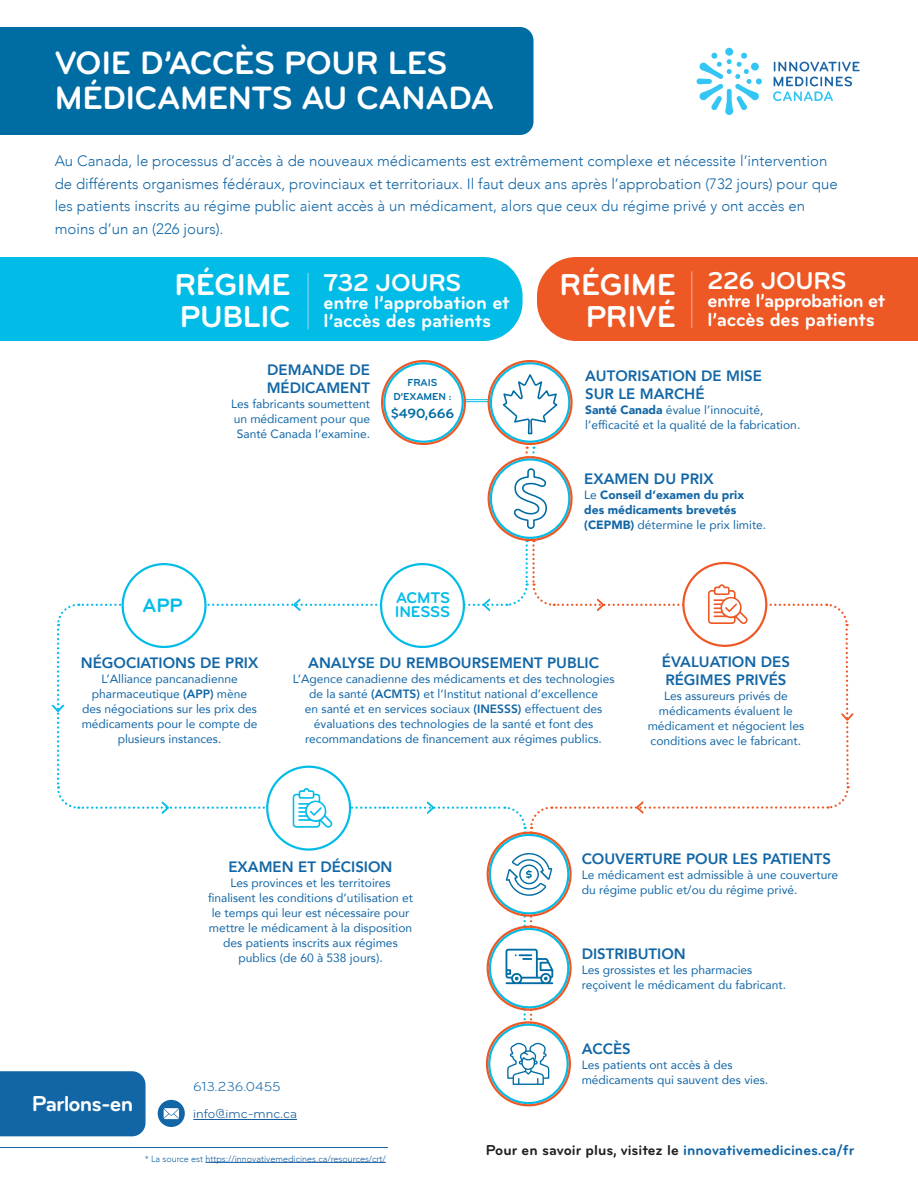
<style>
.page{position:relative;width:918px;height:1188px;background:#fff}
.page>*{position:absolute;margin:0;border:0;box-sizing:border-box;transform-origin:0 0}
.t1{font:700 33.6px/34.5px "Bryant";letter-spacing:-.01em;color:#fff}
.t2{font:700 31.5px/32.2px "Bryant";letter-spacing:-.01em;color:#fff}
.t3{font:700 25.2px "Bryant";letter-spacing:-.01em;color:#fff}
.t4{font:700 22.5px "Bryant";letter-spacing:-.04em;color:#fff}
.t5{font:700 20.1px "Bryant";color:#02bce8}
.t6{font:700 19.65px/18.3px "Bryant";letter-spacing:-.015em;color:#fff}
.t7{font:700 16.05px "Bryant";letter-spacing:-.015em;color:#02bce8}
.t8{font:300 15px/22.5px "Avenir";color:#1266a6}
.t9{font:800 15px/18px "Avenir";color:#1266a6}
.t10{font:700 15px "Bryant";color:#231f20}
.t11{font:700 13.95px "Bryant";letter-spacing:-.01em;color:#006ca4}
.t12{font:13.5px "Bryant";color:#175d9e}
.t13{font:13.5px "Bryant";color:#1266a6}
.t14{font:12px/15px "Avenir";color:#1266a6}
.t15{font:900 12px/15px "Avenir";color:#1266a6}
.t16{font:700 10.5px/14px "Bryant";letter-spacing:-.01em;color:#006ca4;text-align:center}
.t17{font:300 9px "Avenir";color:#175d9e}
.s1{font-weight:900}
.s2{font-weight:400}
.s3{font-weight:800}
.s4{color:#1266a6}
</style>
<div class="page">
<hr style="left:407px;top:399px;width:81px;height:1px;background:#02bce8">
<hr style="left:407px;top:401px;width:81px;height:1px;background:#02bce8">
<div style="left:0;top:27px;width:534px;height:108px;background:#006ca4"></div>
<svg style="left:773px;top:62px;width:87px;height:39px"></svg>
<div style="left:725px;top:48px;width:8px;height:8px;background:#33c5f3;border-radius:50%"></div>
<svg style="left:697px;top:52px;width:65px;height:63px"></svg>
<div style="left:0;top:257px;width:523px;height:84px;background:#02bce8"></div>
<div style="left:537px;top:257px;width:381px;height:84px;background:#ed5824"></div>
<hr style="left:205px;top:1162px;width:181px;height:1px;background:#175d9e">
<hr style="left:307px;top:273px;width:2px;height:56px;background:#dceff6">
<svg style="left:491px;top:363px;width:78px;height:79px"></svg>
<div style="left:490px;top:362px;width:80px;height:81px;border:2px solid #02bce8;border-radius:50%"></div>
<div style="left:384px;top:363px;width:79px;height:79px;background:#fff;border-radius:50%"></div>
<div style="left:383px;top:362px;width:81px;height:81px;border:2px solid #02bce8;border-radius:50%"></div>
<div style="left:490px;top:458px;width:80px;height:81px;border:2px solid #02bce8;border-radius:50%"></div>
<div style="left:488px;top:360px;width:85px;height:85px;border:2px solid #ed5824;border-radius:50%"></div>
<div style="left:381px;top:360px;width:85px;height:85px;border:2px solid #ed5824;border-radius:50%"></div>
<div style="left:488px;top:456px;width:85px;height:85px;border:2px solid #ed5824;border-radius:50%"></div>
<svg style="left:502px;top:375px;width:57px;height:60px"></svg>
<svg style="left:513px;top:447px;width:35px;height:82px"></svg>
<hr style="left:0;top:1147px;width:388px;height:1px;background:#1266a6">
<hr style="left:691px;top:272px;width:1px;height:55px;background:#dceff6">
<svg style="left:0;top:540px;width:854px;height:596px"></svg>
<hr style="left:193px;top:1119px;width:104px;height:1px;background:#175d9e">
<p class="t1" style="left:55px;top:46px;width:441px">VOIE D’ACCÈS POUR LES<br>MÉDICAMENTS AU CANADA</p>
<h1 class="t8" style="left:55px;top:150px;width:785px">Au Canada, le processus d’accès à de nouveaux médicaments est extrêmement complexe et nécessite l’intervention de différents organismes fédéraux, provinciaux et territoriaux. Il faut deux ans après l’approbation (732 jours) pour que les patients inscrits au régime public aient accès à un médicament, alors que ceux du régime privé y ont accès en moins d’un an (226 jours).</h1>
<p class="t2" style="left:174px;top:269px;width:118px">RÉGIME<br>PUBLIC</p>
<p class="t2" style="left:560px;top:269px;width:118px;text-align:right">RÉGIME<br>PRIVÉ</p>
<p class="t3" style="left:707px;top:265px;width:141px">226 JOURS</p>
<p class="t6" style="left:707px;top:292px;width:179px">entre l’approbation et l’accès des patients</p>
<p class="t3" style="left:324px;top:267px;width:139px">732 JOURS</p>
<p class="t6" style="left:324px;top:293px;width:188px">entre l’approbation et l’accès des patients</p>
<h1 class="t9" style="left:267px;top:361px;width:105px">DEMANDE DE<br>MÉDICAMENT</h1>
<h1 class="t14" style="left:231px;top:396px;width:140px;text-align:justify">Les fabricants soumettent un médicament pour que Santé Canada l’examine.</h1>
<p class="t16" style="left:393px;top:376px;width:60px">FRAIS<br>D’EXAMEN :</p>
<p class="t11" style="left:391px;top:405px;width:65px">$490,666</p>
<p class="t5" style="left:143px;top:593px;width:41px">APP</p>
<p class="t7" style="left:396px;top:587px;width:56px">ACMTS</p>
<p class="t7" style="left:395px;top:602px;width:57px">INESSS</p>
<h1 class="t9" style="left:585px;top:367px;width:178px">AUTORISATION DE MISE<br>SUR LE MARCHÉ</h1>
<h1 class="t14" style="left:585px;top:402px;width:217px"><span class="s1">Santé Canada</span> évalue l’innocuité, l’efficacité et la qualité de la fabrication.</h1>
<h1 class="t9" style="left:584px;top:469px;width:131px">EXAMEN DU PRIX</h1>
<h1 class="t15" style="left:584px;top:487px;width:183px"><span class="s2">Le</span> Conseil d’examen du prix des médicaments brevetés (CEPMB) <span class="s2">détermine le prix limite.</span></h1>
<h1 class="t9" style="left:81px;top:654px;width:179px">NÉGOCIATIONS DE PRIX</h1>
<h1 class="t14" style="left:82px;top:671px;width:177px;text-align:center">L’Alliance pancanadienne pharmaceutique <span class="s3">(APP)</span> mène des négociations sur les prix des médicaments pour le compte de plusieurs instances.</h1>
<h1 class="t9" style="left:308px;top:654px;width:292px">ANALYSE DU REMBOURSEMENT PUBLIC</h1>
<h1 class="t14" style="left:293px;top:671px;width:323px;text-align:center">L’Agence canadienne des médicaments et des technologies de la santé <span class="s3">(ACMTS)</span> et l’Institut national d’excellence<br>en santé et en services sociaux <span class="s3">(INESSS)</span> effectuent des évaluations des technologies de la santé et font des recommandations de financement aux régimes publics.</h1>
<h1 class="t9" style="left:662px;top:652px;width:130px">ÉVALUATION DES<br>RÉGIMES PRIVÉS</h1>
<h1 class="t14" style="left:648px;top:688px;width:158px;text-align:center">Les assureurs privés de médicaments évaluent le médicament et négocient les conditions avec le fabricant.</h1>
<h1 class="t9" style="left:228px;top:858px;width:166px">EXAMEN ET DÉCISION</h1>
<h1 class="t14" style="left:208px;top:875px;width:207px;text-align:center">Les provinces et les territoires finalisent les conditions d’utilisation et le temps qui leur est nécessaire pour mettre le médicament à la disposition des patients inscrits aux régimes publics (de 60 à 538 jours).</h1>
<h1 class="t4" style="left:32px;top:1089px;width:103px">Parlons-en</h1>
<h1 class="t13" style="left:193px;top:1078px;width:89px">613.236.0455</h1>
<h1 class="t12" style="left:193px;top:1105px;width:105px">info@imc-mnc.ca</h1>
<h1 class="t17" style="left:145px;top:1153px;width:243px"><span class="s4">* La source est</span> https://innovativemedicines.ca/resources/crt/</h1>
<h1 class="t9" style="left:582px;top:850px;width:251px">COUVERTURE POUR LES PATIENTS</h1>
<h1 class="t14" style="left:582px;top:867px;width:258px">Le médicament est admissible à une couverture du régime public et/ou du régime privé.</h1>
<h1 class="t9" style="left:582px;top:945px;width:106px">DISTRIBUTION</h1>
<h1 class="t14" style="left:582px;top:962px;width:206px">Les grossistes et les pharmacies reçoivent le médicament du fabricant.</h1>
<h1 class="t9" style="left:582px;top:1040px;width:51px">ACCÈS</h1>
<h1 class="t14" style="left:582px;top:1057px;width:188px">Les patients ont accès à des médicaments qui sauvent des vies.</h1>
<h1 class="t10" style="left:486px;top:1141px;width:370px">Pour en savoir plus, visitez le <span class="s4">innovativemedicines.ca/fr</span></h1>
</div>
